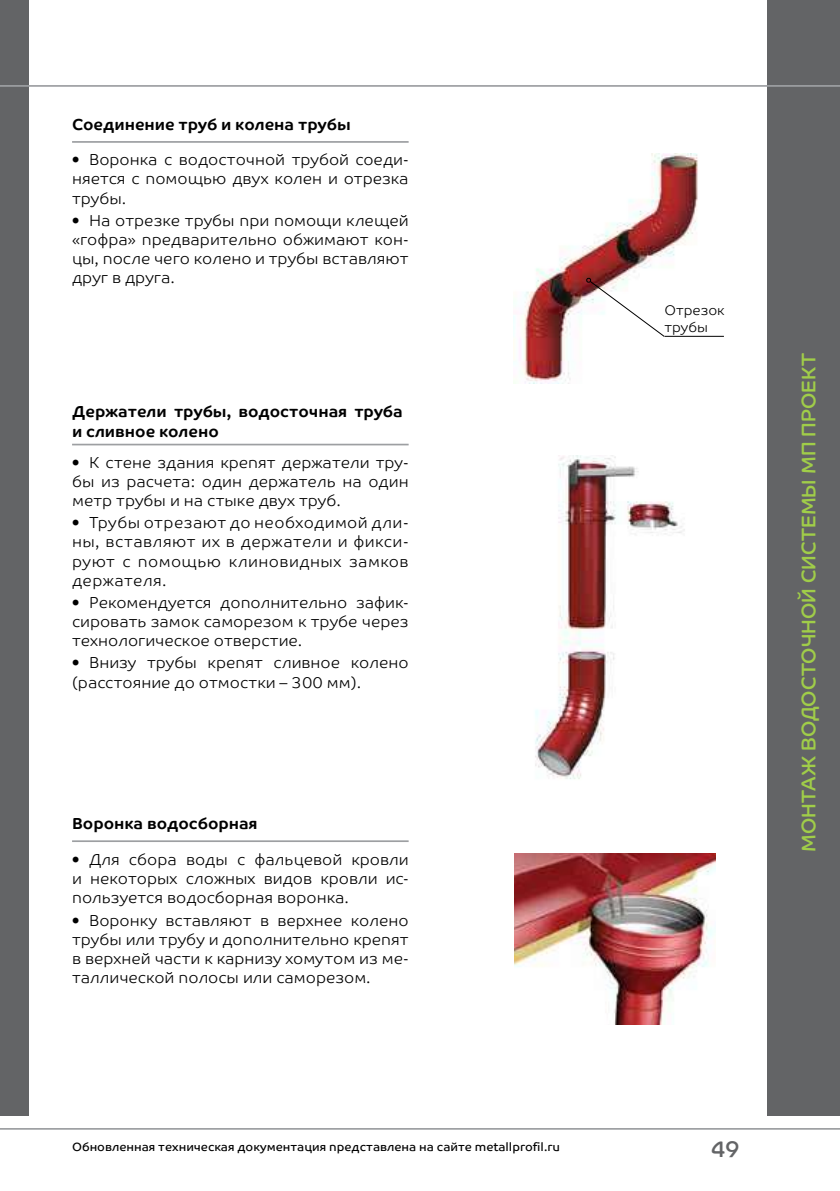
<style>
.page{position:relative;width:840px;height:1191px;background:#fff}
.page>*{position:absolute;margin:0;border:0;box-sizing:border-box;transform-origin:0 0}
.t1{font:22.6px "Co Headline Corp";color:#636466}
.t2{font:19.8px "Co Headline Corp";letter-spacing:.005em;color:#a0cd49}
.t3{font:300 16px/19.2px "Co Text Corp";color:#000;text-align:justify}
.t4{font:700 16px/19.2px "Co Text Corp";color:#000}
.t5{font:300 14px/16.8px "Co Text Corp";color:#000}
.t6{font:12px "Co Text Corp";color:#000}
</style>
<div class="page">
<div style="left:0;top:0;width:28px;height:1115px;background:#636466"></div>
<div style="left:767px;top:0;width:72px;height:1115px;background:#636466"></div>
<hr style="left:0;top:1128px;width:839px;height:1px;background:#9d9fa2">
<hr style="left:0;top:85px;width:839px;height:2px;background:#9d9fa2">
<img style="left:535px;top:456px;width:150px;height:323px">
<img style="left:514px;top:853px;width:200px;height:171px">
<img style="left:513px;top:153px;width:192px;height:230px">
<svg style="left:585px;top:277px;width:80px;height:61px"></svg>
<hr style="left:72px;top:141px;width:336px;height:2px;background:#9d9fa2">
<hr style="left:664px;top:336px;width:59px;height:1px;background:#000">
<hr style="left:72px;top:444px;width:336px;height:1px;background:#9d9fa2">
<hr style="left:72px;top:840px;width:336px;height:2px;background:#9d9fa2">
<p class="t4" style="left:72px;top:114px;width:280px">Соединение труб и колена трубы</p>
<p class="t3" style="left:72px;top:150px;width:338px">• Воронка с водосточной трубой соеди&shy;няется с помощью двух колен и отрезка трубы.</p>
<p class="t3" style="left:72px;top:210px;width:338px">• На отрезке трубы при помощи клещей «гофра» предварительно обжимают кон&shy;цы, после чего колено и трубы вставляют друг в друга.</p>
<p class="t4" style="left:72px;top:402px;width:332px">Держатели трубы, водосточная труба и сливное колено</p>
<p class="t3" style="left:72px;top:452px;width:338px">• К стене здания крепят держатели тру&shy;бы из расчета: один держатель на один метр трубы и на стыке двух труб.</p>
<p class="t3" style="left:72px;top:513px;width:338px">• Трубы отрезают до необходимой дли&shy;ны, вставляют их в держатели и фикси&shy;руют с помощью клиновидных замков держателя.</p>
<p class="t3" style="left:72px;top:592px;width:338px">• Рекомендуется дополнительно зафик&shy;сировать замок саморезом к трубе через технологическое отверстие.</p>
<p class="t3" style="left:72px;top:653px;width:338px">• Внизу трубы крепят сливное колено (расстояние до отмостки – 300 мм).</p>
<p class="t4" style="left:72px;top:813px;width:187px">Воронка водосборная</p>
<p class="t3" style="left:72px;top:850px;width:338px">• Для сбора воды с фальцевой кровли и некоторых сложных видов кровли ис&shy;пользуется водосборная воронка.</p>
<p class="t3" style="left:72px;top:910px;width:338px">• Воронку вставляют в верхнее колено трубы или трубу и дополнительно крепят в верхней части к карнизу хомутом из ме&shy;таллической полосы или саморезом.</p>
<p class="t5" style="left:664px;top:302px;width:62px">Отрезок трубы</p>
<p class="t2" style="left:796px;top:851px;width:500px;rotate:-90deg">МОНТАЖ ВОДОСТОЧНОЙ СИСТЕМЫ МП ПРОЕКТ</p>
<p class="t6" style="left:72px;top:1139px;width:489px">Обновленная техническая документация представлена на сайте metallprofil.ru</p>
<h1 class="t1" style="left:710px;top:1135px;width:30px">49</h1>
</div>
